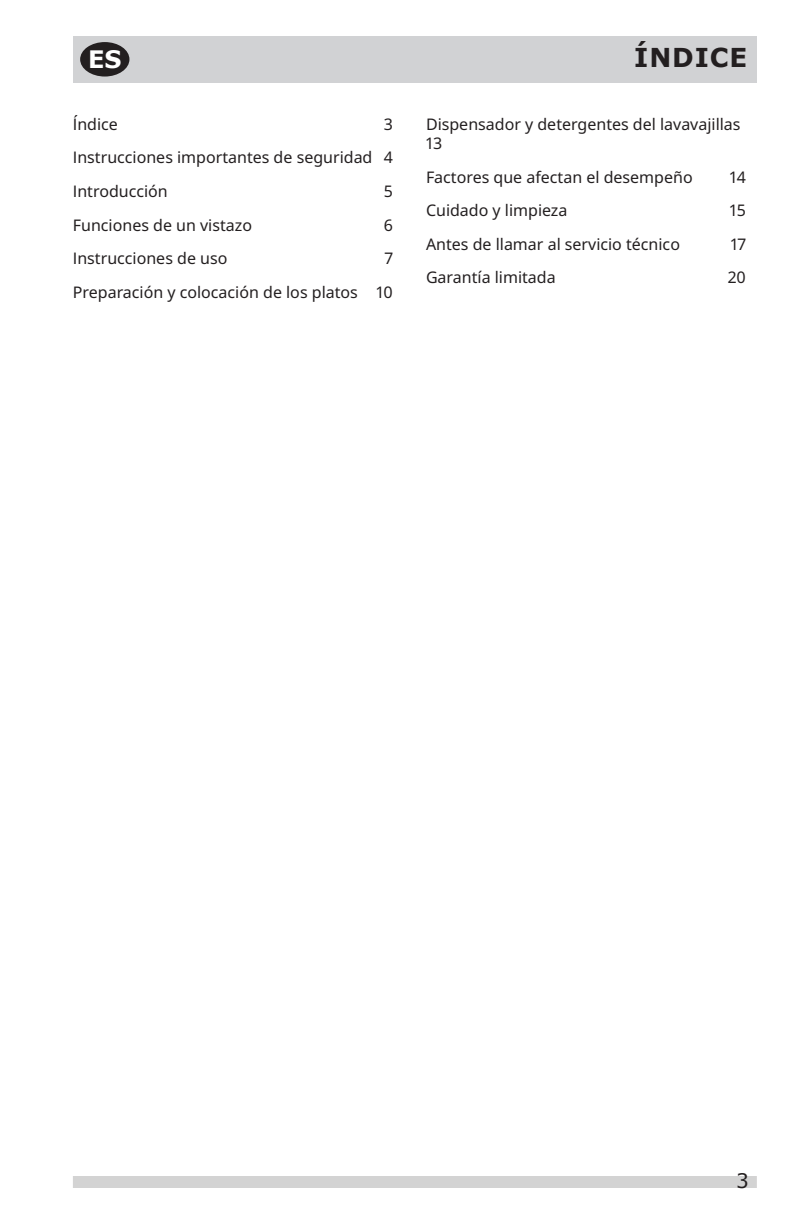
<style>
.page{position:relative;width:792px;height:1224px;background:#fff}
.page>*{position:absolute;margin:0;border:0;box-sizing:border-box;transform-origin:0 0}
.ID_Heading_Odd{font:700 26px "Verdana";letter-spacing:.035em;color:#231f20}
.t1{font:700 24px "Verdana";color:#fff}
.t2{font:20px "Verdana";color:#231f20}
.t3{font:16px/19.2px "Noto IKEA Latin";color:#231f20}
</style>
<div class="page">
<div style="left:73px;top:1176px;width:684px;height:12px;background:#d3d3d3"></div>
<div style="left:73px;top:36px;width:684px;height:46px;background:#d1d2d4"></div>
<svg style="left:80px;top:42px;width:49px;height:35px"></svg>
<h2 class="t1" style="left:88px;top:43px;width:35px">ES</h2>
<p class="ID_Heading_Odd" style="left:634px;top:40px;width:115px">ÍNDICE</p>
<p class="t3" style="left:73px;top:114px;width:47px">Índice</p>
<p class="t3" style="left:384px;top:114px;width:11px">3</p>
<p class="t3" style="left:73px;top:147px;width:322px">Instrucciones importantes de seguridad 4</p>
<p class="t3" style="left:73px;top:181px;width:96px">Introducción</p>
<p class="t3" style="left:384px;top:181px;width:11px">5</p>
<p class="t3" style="left:73px;top:215px;width:181px">Funciones de un vistazo</p>
<p class="t3" style="left:384px;top:215px;width:11px">6</p>
<p class="t3" style="left:73px;top:248px;width:156px">Instrucciones de uso</p>
<p class="t3" style="left:385px;top:248px;width:10px">7</p>
<p class="t3" style="left:73px;top:282px;width:322px">Preparación y colocación de los platos 10</p>
<p class="t3" style="left:426px;top:114px;width:316px">Dispensador y detergentes del lavavajillas<br>13</p>
<p class="t3" style="left:426px;top:167px;width:268px">Factores que afectan el desempeño</p>
<p class="t3" style="left:730px;top:167px;width:18px">14</p>
<p class="t3" style="left:426px;top:200px;width:143px">Cuidado y limpieza</p>
<p class="t3" style="left:730px;top:200px;width:18px">15</p>
<p class="t3" style="left:426px;top:234px;width:256px">Antes de llamar al servicio técnico</p>
<p class="t3" style="left:731px;top:234px;width:17px">17</p>
<p class="t3" style="left:426px;top:267px;width:131px">Garantía limitada</p>
<p class="t3" style="left:728px;top:267px;width:20px">20</p>
<p class="t2" style="left:736px;top:1167px;width:14px">3</p>
</div>
